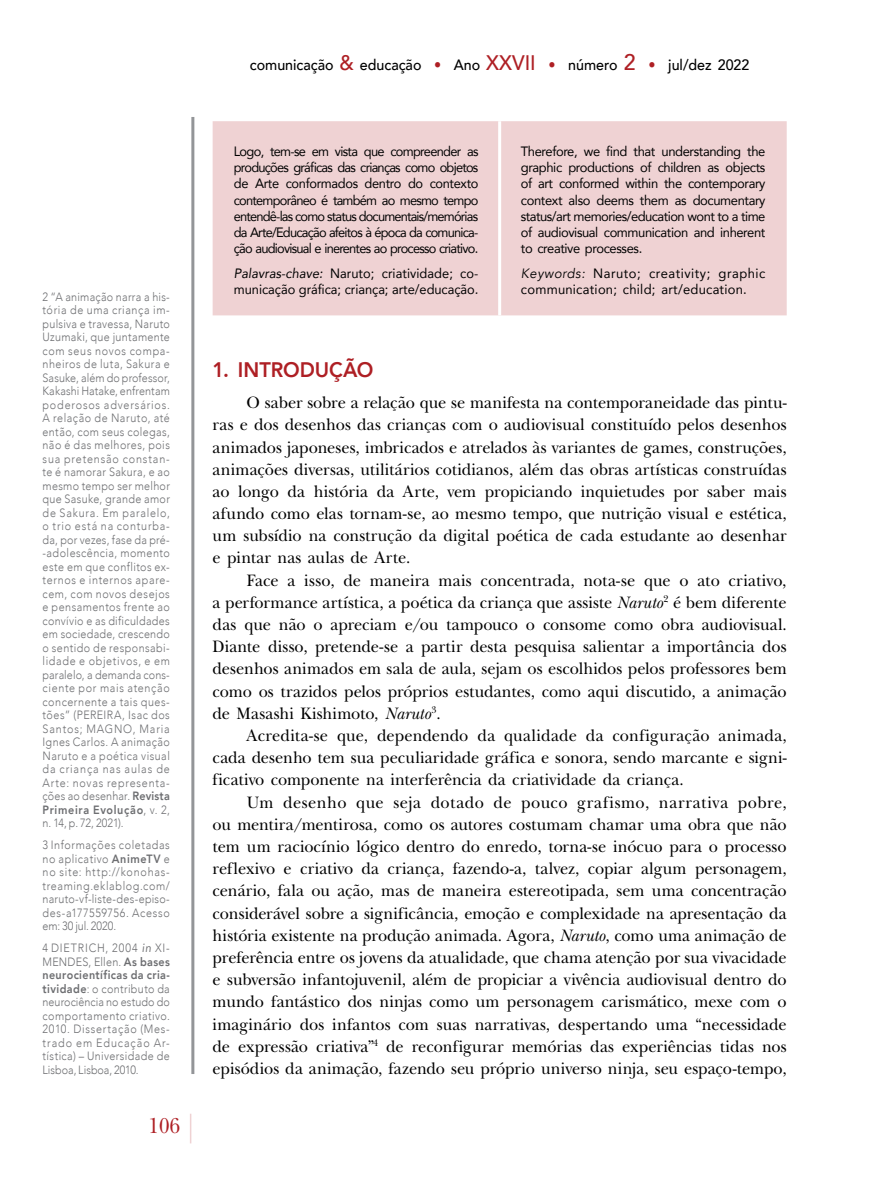
<style>
.page{position:relative;width:893px;height:1191px;background:#fff}
.page>*{position:absolute;margin:0;border:0;box-sizing:border-box;transform-origin:0 0}
.t1{font:22.5px "New Baskerville Std";color:#ae1f24;scale:.9 1}
.t2{font:800 21px "Avenir";letter-spacing:-.005em;color:#ae1f24;scale:.95 1}
.t3{font:17.25px/22.2px "New Baskerville Std";color:#000;text-align:justify;scale:.95 1}
.t4{font:500 15px "Avenir";color:#000;scale:.95 1}
.t5{font:13.5px/16.2px "Avenir";color:#000;text-align:justify;scale:.95 1}
.t6{font:13.5px/16.2px "Avenir";color:#000;text-align:justify;scale:.96 1}
.t7{font:13.5px/16.2px "Avenir";letter-spacing:.02em;color:#000;scale:.96 1}
.t8{font:300 12px/13.5px "Avenir";letter-spacing:.035em;color:#6d6e71;text-align:justify;scale:.9 1}
.s1{font-weight:800}
.s2{font-weight:400;font-style:italic}
.s3{font-size:21px;color:#ae1f24}
.s4{color:#ae1f24}
.s5{font-size:22.5px;color:#ae1f24}
.s6{font-style:italic}
</style>
<div class="page">
<hr style="left:191px;top:117px;width:3px;height:957px;background:#939598">
<hr style="left:190px;top:1113px;width:1px;height:30px;background:#efd2d3">
<div style="left:213px;top:121px;width:574px;height:194px;background:#efd2d3"></div>
<hr style="left:498px;top:121px;width:3px;height:194px;background:#fff">
<p class="t8" style="left:43px;top:290px;width:143px">2 “A animação narra a his&shy;tória de uma criança im&shy;pulsiva e travessa, Naruto Uzumaki, que juntamente com seus novos compa&shy;nheiros de luta, Sakura e Sasuke, além do professor, Kakashi Hatake, enfrentam poderosos adversários.<br>A relação de Naruto, até então, com seus colegas, não é das melhores, pois sua pretensão constan&shy;te é namorar Sakura, e ao mesmo tempo ser melhor que Sasuke, grande amor de Sakura. Em paralelo, o trio está na conturba&shy;da, por vezes, fase da pré--adolescência, momento este em que conflitos ex&shy;ternos e internos apare&shy;cem, com novos desejos e pensamentos frente ao convívio e as dificuldades em sociedade, crescendo o sentido de responsabi&shy;lidade e objetivos, e em paralelo, a demanda cons&shy;ciente por mais atenção concernente a tais ques&shy;tões” (PEREIRA, Isac dos Santos; MAGNO, Maria Ignes Carlos. A animação Naruto e a poética visual da criança nas aulas de Arte: novas representa&shy;ções ao desenhar. <span class="s1">Revista Primeira Evolução</span>, v. 2, n. 14, p. 72, 2021).</p>
<p class="t8" style="left:43px;top:838px;width:143px">3 Informações coletadas no aplicativo <span class="s1">AnimeTV</span> e no site: http://konohas&shy;treaming.eklablog.com/ naruto-vf-liste-des-episo&shy;des-a177559756. Acesso em: 30 jul. 2020.</p>
<p class="t8" style="left:43px;top:941px;width:143px">4 DIETRICH, 2004 <span class="s2">in</span> XI-MENDES, Ellen. <span class="s1">As bases neurocientíficas da cria&shy;tividade</span>: o contributo da neurociência no estudo do comportamento criativo.<br>2010. Dissertação (Mes&shy;trado em Educação Ar&shy;tística) – Universidade de Lisboa, Lisboa, 2010.</p>
<h1 class="t1" style="left:149px;top:1112px;width:37px">106</h1>
<p class="t4" style="left:250px;top:52px;width:527px">comunicação <span class="s3">&amp;</span> educação <span class="s4">•</span> Ano <span class="s3">XXVII</span> <span class="s4">•</span> número <span class="s5">2</span> <span class="s4">•</span> jul/dez 2022</p>
<p class="t5" style="left:234px;top:143px;width:259px">Logo, tem-se em vista que compreender as produções gráficas das crianças como objetos de Arte conformados dentro do contexto contemporâneo é também ao mesmo tempo entendê-las como status documentais/memórias da Arte/Educação afeitos à época da comunica&shy;ção audiovisual e inerentes ao processo criativo.</p>
<p class="t5" style="left:234px;top:265px;width:259px"><span class="s6">Palavras-chave:</span> Naruto; criatividade; co&shy;municação gráfica; criança; arte/educação<span class="s6">.</span></p>
<p class="t6" style="left:521px;top:143px;width:256px">Therefore, we find that understanding the graphic productions of children as objects of art conformed within the contemporary context also deems them as documentary status/art memories/education wont to a time of audiovisual communication and inherent to creative processes.</p>
<p class="t7" style="left:521px;top:265px;width:256px"><span class="s6">Keywords:</span> Naruto; creativity; graphic communication; child; art/education.</p>
<p class="t2" style="left:213px;top:354px;width:171px">1. INTRODUÇÃO</p>
<p class="t3" style="left:213px;top:391px;width:606px;text-indent:34px">O saber sobre a relação que se manifesta na contemporaneidade das pintu&shy;ras e dos desenhos das crianças com o audiovisual constituído pelos desenhos animados japoneses, imbricados e atrelados às variantes de games, construções, animações diversas, utilitários cotidianos, além das obras artísticas construídas ao longo da história da Arte, vem propiciando inquietudes por saber mais afundo como elas tornam-se, ao mesmo tempo, que nutrição visual e estética, um subsídio na construção da digital poética de cada estudante ao desenhar e pintar nas aulas de Arte.</p>
<p class="t3" style="left:213px;top:569px;width:606px;text-indent:34px">Face a isso, de maneira mais concentrada, nota-se que o ato criativo, a performance artística, a poética da criança que assiste <span class="s6">Naruto</span><sup>2</sup> é bem diferente das que não o apreciam e/ou tampouco o consome como obra audiovisual.<br>Diante disso, pretende-se a partir desta pesquisa salientar a importância dos desenhos animados em sala de aula, sejam os escolhidos pelos professores bem como os trazidos pelos próprios estudantes, como aqui discutido, a animação de Masashi Kishimoto, <span class="s6">Naruto</span><sup>3</sup>.</p>
<p class="t3" style="left:213px;top:724px;width:606px;text-indent:34px">Acredita-se que, dependendo da qualidade da configuração animada, cada desenho tem sua peculiaridade gráfica e sonora, sendo marcante e signi&shy;ficativo componente na interferência da criatividade da criança.</p>
<p class="t3" style="left:213px;top:791px;width:606px;text-indent:34px">Um desenho que seja dotado de pouco grafismo, narrativa pobre, ou mentira/mentirosa, como os autores costumam chamar uma obra que não tem um raciocínio lógico dentro do enredo, torna-se inócuo para o processo reflexivo e criativo da criança, fazendo-a, talvez, copiar algum personagem, cenário, fala ou ação, mas de maneira estereotipada, sem uma concentração considerável sobre a significância, emoção e complexidade na apresentação da história existente na produção animada. Agora, <span class="s6">Naruto</span>, como uma animação de preferência entre os jovens da atualidade, que chama atenção por sua vivacidade e subversão infantojuvenil, além de propiciar a vivência audiovisual dentro do mundo fantástico dos ninjas como um personagem carismático, mexe com o imaginário dos infantos com suas narrativas, despertando uma “necessidade de expressão criativa”<sup>4</sup> de reconfigurar memórias das experiências tidas nos episódios da animação, fazendo seu próprio universo ninja, seu espaço-tempo,</p>
</div>
